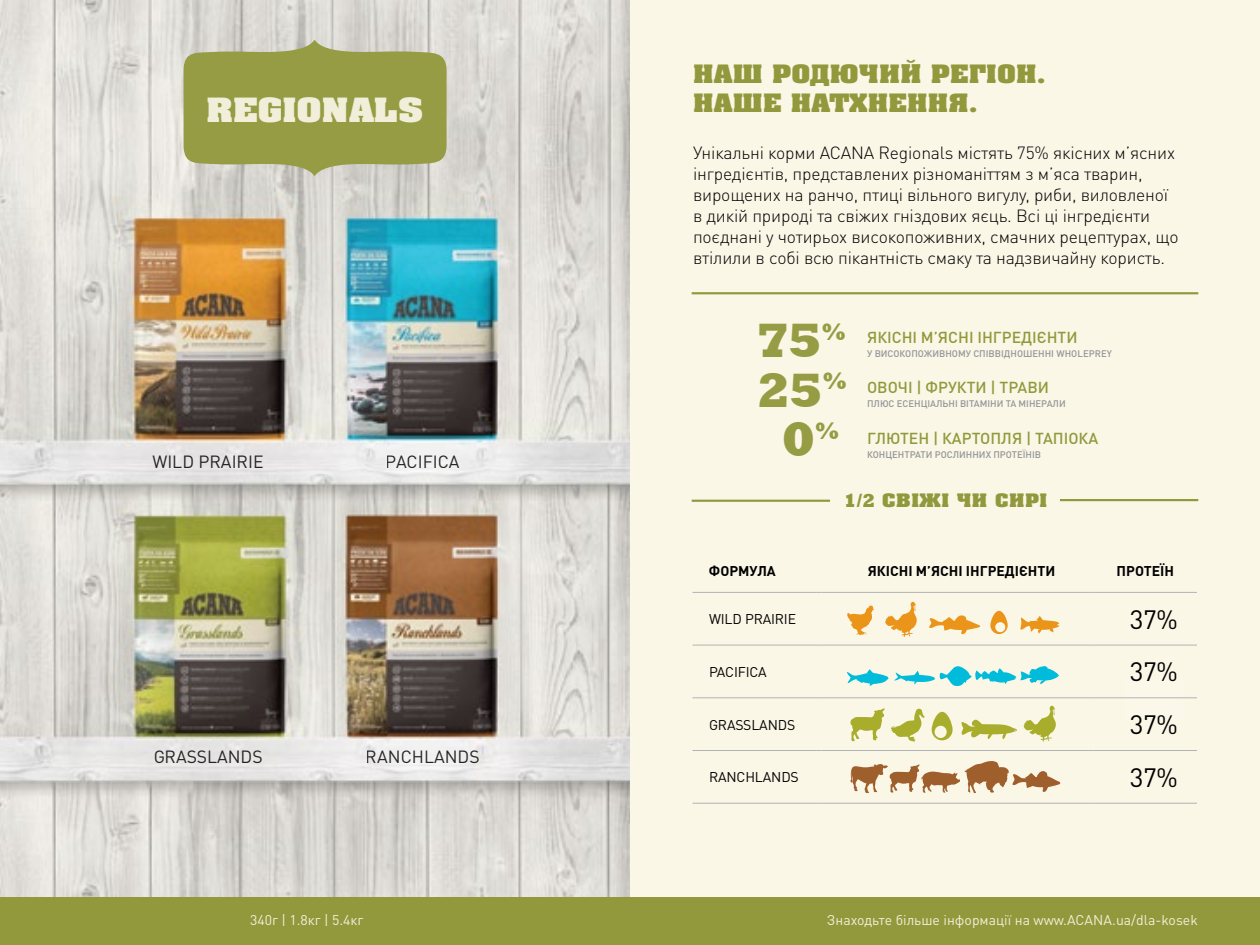
<style>
.page{position:relative;width:1260px;height:945px;background:#fff}
.page>*{position:absolute;margin:0;border:0;box-sizing:border-box;transform-origin:0 0}
.t1{font:800 49.52px/49.5px "Rockwell";color:#959c43;text-align:center}
.t2{font:700 28.35px "AG Aalen";color:#f1efd9;scale:1.23 1}
.t3{font:26.25px "DIN Pro";letter-spacing:-.02em;color:#000}
.t4{font:700 21.53px/29.8px "AG Aalen";letter-spacing:.01em;color:#91993c;scale:1.22 1}
.t5{font:300 17.5px/21px "DIN Pro";letter-spacing:-.01em;color:#000}
.t6{font:17.5px "DIN Pro";color:#000}
.t7{font:500 15.75px "DIN Pro";color:#91993c}
.t8{font:700 15.75px "AG Aalen";letter-spacing:.03em;color:#91993c;scale:1.22 1}
.t9{font:14px "DIN Pro";color:#f1efd9}
.t10{font:14px "DIN Pro";letter-spacing:-.01em;color:#000}
.t11{font:700 14px "DIN Pro";color:#000}
.t12{font:500 9.45px "DIN Pro";color:#939598}
.s1{font-family:"Rockwell";font-weight:800;font-size:19.25px}
</style>
<div class="page">
<img style="left:0;top:0;width:630px;height:898px">
<div style="left:0;top:898px;width:632px;height:47px;background:#91993c"></div>
<div style="left:630px;top:0;width:630px;height:945px;background:#fbf7e7"></div>
<div style="left:630px;top:898px;width:630px;height:47px;background:#91993c"></div>
<hr style="left:692px;top:500px;width:138px;height:2px;background:#91993c">
<hr style="left:1060px;top:499px;width:138px;height:2px;background:#91993c">
<hr style="left:692px;top:292px;width:506px;height:2px;background:#91993c">
<hr style="left:1094px;top:592px;width:103px;height:1px;background:#b1b4b6">
<hr style="left:1094px;top:645px;width:103px;height:1px;background:#b1b4b6">
<hr style="left:1094px;top:698px;width:103px;height:1px;background:#b1b4b6">
<hr style="left:1094px;top:750px;width:103px;height:1px;background:#b1b4b6">
<hr style="left:1094px;top:803px;width:103px;height:1px;background:#b1b4b6">
<hr style="left:692px;top:592px;width:130px;height:1px;background:#b1b4b6">
<hr style="left:822px;top:592px;width:272px;height:1px;background:#b1b4b6">
<hr style="left:692px;top:645px;width:130px;height:1px;background:#b1b4b6">
<hr style="left:822px;top:645px;width:272px;height:1px;background:#b1b4b6">
<hr style="left:692px;top:698px;width:130px;height:1px;background:#b1b4b6">
<hr style="left:822px;top:698px;width:272px;height:1px;background:#b1b4b6">
<hr style="left:692px;top:750px;width:130px;height:1px;background:#b1b4b6">
<hr style="left:692px;top:803px;width:130px;height:1px;background:#b1b4b6">
<hr style="left:822px;top:750px;width:272px;height:1px;background:#b1b4b6">
<hr style="left:822px;top:803px;width:272px;height:1px;background:#b1b4b6">
<svg style="left:184px;top:40px;width:263px;height:136px;background:#9fa55a"></svg>
<svg style="left:847px;top:605px;width:27px;height:31px"></svg>
<svg style="left:885px;top:601px;width:32px;height:36px"></svg>
<svg style="left:990px;top:611px;width:18px;height:23px"></svg>
<svg style="left:929px;top:615px;width:51px;height:20px"></svg>
<svg style="left:932px;top:712px;width:21px;height:28px"></svg>
<svg style="left:891px;top:708px;width:34px;height:33px"></svg>
<svg style="left:1024px;top:705px;width:32px;height:37px"></svg>
<svg style="left:961px;top:719px;width:56px;height:21px"></svg>
<svg style="left:850px;top:708px;width:35px;height:33px"></svg>
<svg style="left:847px;top:666px;width:212px;height:20px"></svg>
<svg style="left:850px;top:761px;width:211px;height:32px"></svg>
<svg style="left:1020px;top:616px;width:39px;height:18px"></svg>
<h2 class="t2" style="left:207px;top:91px;width:178px">REGIONALS</h2>
<p class="t6" style="left:152px;top:449px;width:113px">WILD PRAIRIE</p>
<p class="t6" style="left:386px;top:449px;width:75px">PACIFICA</p>
<p class="t6" style="left:153px;top:745px;width:111px">GRASSLANDS</p>
<p class="t6" style="left:366px;top:745px;width:115px">RANCHLANDS</p>
<p class="t9" style="left:250px;top:910px;width:115px">340г | 1.8кг | 5.4кг</p>
<p class="t4" style="left:693px;top:59px;width:291px">НАШ РОДЮЧИЙ РЕГІОН.<br>НАШЕ НАТХНЕННЯ.</p>
<p class="t5" style="left:693px;top:141px;width:487px">Унікальні корми ACANA Regionals містять 75% якісних м’ясних інгредієнтів, представлених різноманіттям з м’яса тварин, вирощених на ранчо, птиці вільного вигулу, риби, виловленої в дикій природі та свіжих гніздових яєць. Всі ці інгредієнти поєднані у чотирьох високопоживних, смачних рецептурах, що втілили в собі всю пікантність смаку та надзвичайну користь.</p>
<h1 class="t1" style="left:757px;top:317px;width:92px">75<sup>%<br></sup>25<sup>%<br></sup>0<sup>%</sup></h1>
<p class="t7" style="left:867px;top:327px;width:212px">ЯКІСНІ М’ЯСНІ ІНГРЕДІЄНТИ</p>
<p class="t12" style="left:867px;top:347px;width:247px">У ВИСОКОПОЖИВНОМУ СПІВВІДНОШЕННІ WHOLEPREY</p>
<p class="t7" style="left:867px;top:377px;width:184px">ОВОЧІ | ФРУКТИ | ТРАВИ</p>
<p class="t12" style="left:867px;top:398px;width:200px">ПЛЮС ЕСЕНЦІАЛЬНІ ВІТАМІНИ ТА МІНЕРАЛИ</p>
<p class="t7" style="left:867px;top:428px;width:233px">ГЛЮТЕН | КАРТОПЛЯ | ТАПІОКА</p>
<p class="t12" style="left:867px;top:448px;width:176px">КОНЦЕНТРАТИ РОСЛИННИХ ПРОТЕЇНІВ</p>
<p class="t8" style="left:844px;top:490px;width:168px"><span class="s1">1/2</span> СВІЖІ ЧИ СИРІ</p>
<p class="t11" style="left:709px;top:562px;width:68px">ФОРМУЛА</p>
<p class="t11" style="left:868px;top:562px;width:189px">ЯКІСНІ М’ЯСНІ ІНГРЕДІЄНТИ</p>
<p class="t11" style="left:1117px;top:562px;width:59px">ПРОТЕЇН</p>
<p class="t10" style="left:709px;top:610px;width:89px">WILD PRAIRIE</p>
<h3 class="t3" style="left:1130px;top:601px;width:50px">37%</h3>
<p class="t10" style="left:709px;top:662px;width:59px">PACIFICA</p>
<h3 class="t3" style="left:1130px;top:654px;width:50px">37%</h3>
<p class="t10" style="left:709px;top:715px;width:88px">GRASSLANDS</p>
<h3 class="t3" style="left:1130px;top:707px;width:50px">37%</h3>
<p class="t10" style="left:709px;top:768px;width:91px">RANCHLANDS</p>
<h3 class="t3" style="left:1130px;top:760px;width:50px">37%</h3>
<p class="t9" style="left:827px;top:910px;width:373px">Знаходьте більше інформації на www.ACANA.ua/dla-kosek</p>
</div>
